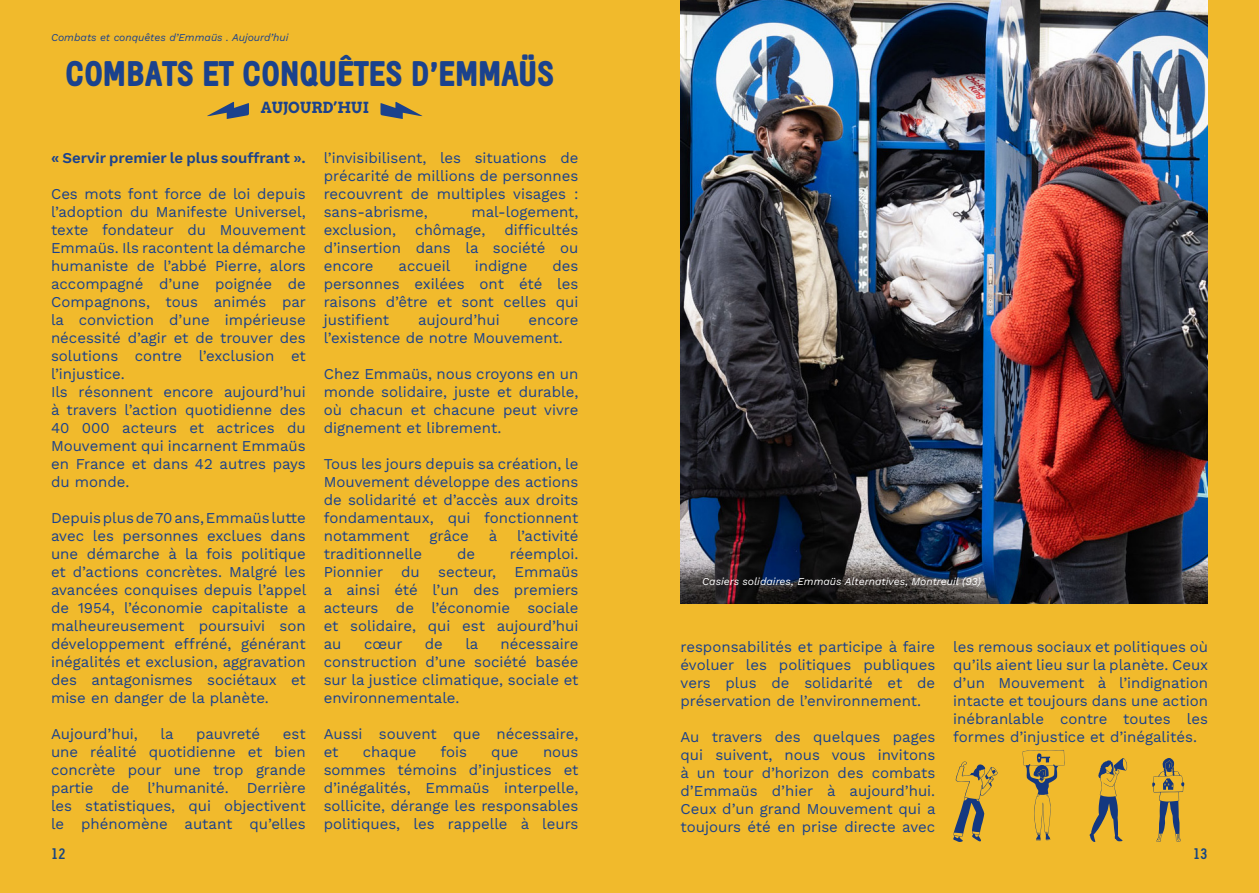
<style>
.page{position:relative;width:1259px;height:893px;background:#f1ba2c}
.page>*{position:absolute;margin:0;border:0;box-sizing:border-box;transform-origin:0 0}
._01_Titre{font:900 34.5px "Emmaus";color:#1b428d}
._03_Texte{font:15px/18px "Work Sans";color:#1b428d;text-align:justify}
._02_Sous_titre{font:700 15px "Arvo";color:#1b428d}
.t1{font:700 15px "Emmaus";color:#174581}
._03_Texte-2{font:italic 10.5px "Work Sans";color:#fff}
._03_Texte-3{font:italic 10.5px "Work Sans";color:#1b428d}
</style>
<div class="page">
<img style="left:680px;top:0;width:528px;height:604px">
<svg style="left:953px;top:761px;width:45px;height:81px"></svg>
<svg style="left:1089px;top:758px;width:38px;height:84px"></svg>
<svg style="left:1022px;top:750px;width:42px;height:91px"></svg>
<svg style="left:1152px;top:758px;width:32px;height:84px"></svg>
<svg style="left:380px;top:102px;width:42px;height:17px"></svg>
<svg style="left:207px;top:102px;width:42px;height:17px"></svg>
<p class="_03_Texte-3" style="left:51px;top:29px;width:239px">Combats et conquêtes d’Emmaüs . Aujourd’hui</p>
<p class="_01_Titre" style="left:66px;top:54px;width:490px">COMBATS ET CONQUÊTES D’EMMAÜS</p>
<p class="_02_Sous_titre" style="left:261px;top:98px;width:109px">AUJOURD’HUI</p>
<p class="_03_Texte" style="left:51px;top:148px;width:256px">« Servir premier le plus souffrant ».</p>
<p class="_03_Texte" style="left:51px;top:184px;width:256px">Ces mots font force de loi depuis l’adoption du Manifeste Universel, texte fondateur du Mouvement Emmaüs. Ils racontent la démarche humaniste de l’abbé Pierre, alors accompagné d’une poignée de Compagnons, tous animés par la conviction d’une impérieuse nécessité d’agir et de trouver des solutions contre l’exclusion et l’injustice.</p>
<p class="_03_Texte" style="left:51px;top:382px;width:256px">Ils résonnent encore aujourd’hui à travers l’action quotidienne des 40 000 acteurs et actrices du Mouvement qui incarnent Emmaüs en France et dans 42 autres pays du monde.</p>
<p class="_03_Texte" style="left:51px;top:508px;width:257px">Depuis plus de 70 ans, Emmaüs lutte avec les personnes exclues dans une démarche à la fois politique et d’actions concrètes. Malgré les avancées conquises depuis l’appel de 1954, l’économie capitaliste a malheureusement poursuivi son développement effréné, générant inégalités et exclusion, aggravation des antagonismes sociétaux et mise en danger de la planète.</p>
<p class="_03_Texte" style="left:51px;top:724px;width:88px">Aujourd’hui,</p>
<p class="_03_Texte" style="left:161px;top:724px;width:15px">la</p>
<p class="_03_Texte" style="left:196px;top:724px;width:66px">pauvreté</p>
<p class="_03_Texte" style="left:51px;top:724px;width:256px;text-indent:232px">est une réalité quotidienne et bien concrète pour une trop grande partie de l’humanité. Derrière les statistiques, qui objectivent le phénomène autant qu’elles</p>
<p class="_03_Texte" style="left:324px;top:148px;width:256px">l’invisibilisent, les situations de précarité de millions de personnes recouvrent de multiples visages : sans-abrisme,</p>
<p class="_03_Texte" style="left:471px;top:202px;width:109px">mal-logement,</p>
<p class="_03_Texte" style="left:324px;top:220px;width:256px;text-indent:181px">difficultés d’insertion dans la société ou encore</p>
<p class="_03_Texte" style="left:324px;top:220px;width:74px">exclusion,</p>
<p class="_03_Texte" style="left:415px;top:220px;width:72px">chômage,</p>
<p class="_03_Texte" style="left:324px;top:256px;width:256px;text-indent:229px">des personnes exilées ont été les raisons d’être et sont celles qui justifient</p>
<p class="_03_Texte" style="left:399px;top:256px;width:53px">accueil</p>
<p class="_03_Texte" style="left:475px;top:256px;width:54px">indigne</p>
<p class="_03_Texte" style="left:418px;top:310px;width:83px">aujourd’hui</p>
<p class="_03_Texte" style="left:324px;top:310px;width:256px;text-indent:205px">encore l’existence de notre Mouvement.</p>
<p class="_03_Texte" style="left:324px;top:364px;width:256px">Chez Emmaüs, nous croyons en un monde solidaire, juste et durable, où chacun et chacune peut vivre dignement et librement.</p>
<p class="_03_Texte" style="left:324px;top:454px;width:256px">Tous les jours depuis sa création, le Mouvement développe des actions de solidarité et d’accès aux droits fondamentaux, qui fonctionnent notamment</p>
<p class="_03_Texte" style="left:429px;top:526px;width:41px">grâce</p>
<p class="_03_Texte" style="left:489px;top:526px;width:10px">à</p>
<p class="_03_Texte" style="left:517px;top:526px;width:63px">l’activité</p>
<p class="_03_Texte" style="left:324px;top:544px;width:256px;text-indent:186px">réemploi.<br>Pionnier du secteur, Emmaüs a ainsi été l’un des premiers acteurs de l’économie sociale et solidaire, qui est aujourd’hui au</p>
<p class="_03_Texte" style="left:324px;top:544px;width:100px">traditionnelle</p>
<p class="_03_Texte" style="left:457px;top:544px;width:20px">de</p>
<p class="_03_Texte" style="left:324px;top:634px;width:256px;text-indent:177px">nécessaire construction d’une société basée sur la justice climatique, sociale et environnementale.</p>
<p class="_03_Texte" style="left:324px;top:724px;width:256px">Aussi souvent que nécessaire, et</p>
<p class="_03_Texte" style="left:364px;top:634px;width:40px">cœur</p>
<p class="_03_Texte" style="left:425px;top:634px;width:20px">de</p>
<p class="_03_Texte" style="left:465px;top:634px;width:15px">la</p>
<p class="_03_Texte" style="left:363px;top:742px;width:55px">chaque</p>
<p class="_03_Texte" style="left:440px;top:742px;width:28px">fois</p>
<p class="_03_Texte" style="left:491px;top:742px;width:29px">que</p>
<p class="_03_Texte" style="left:324px;top:742px;width:256px;text-indent:219px">nous sommes témoins d’injustices et d’inégalités, Emmaüs interpelle, sollicite, dérange les responsables politiques, les rappelle à leurs</p>
<p class="_03_Texte-2" style="left:702px;top:574px;width:280px">Casiers solidaires, Emmaüs Alternatives, Montreuil (93)</p>
<p class="_03_Texte" style="left:680px;top:637px;width:256px">responsabilités et participe à faire évoluer les politiques publiques vers plus de solidarité et de préservation de l’environnement.</p>
<p class="_03_Texte" style="left:680px;top:727px;width:256px">Au travers des quelques pages qui suivent, nous vous invitons à un tour d’horizon des combats d’Emmaüs d’hier à aujourd’hui.<br>Ceux d’un grand Mouvement qui a toujours été en prise directe avec</p>
<p class="_03_Texte" style="left:953px;top:637px;width:256px">les remous sociaux et politiques où qu’ils aient lieu sur la planète. Ceux d’un Mouvement à l’indignation intacte et toujours dans une action inébranlable contre toutes les formes d’injustice et d’inégalités.</p>
<p class="t1" style="left:51px;top:845px;width:16px">12</p>
<p class="t1" style="left:1193px;top:845px;width:16px">13</p>
</div>
